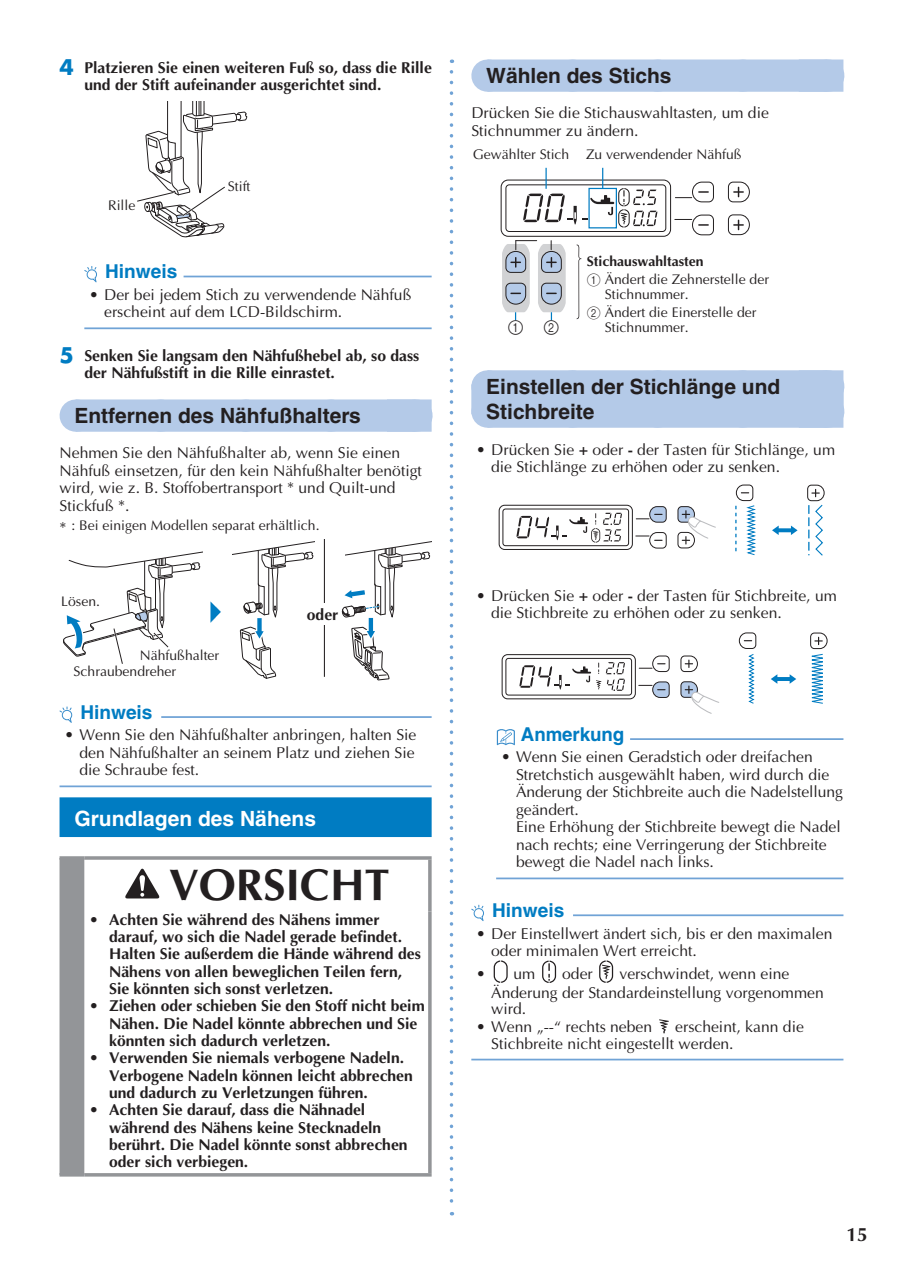
<style>
.page{position:relative;width:903px;height:1275px;background:#fff}
.page>*{position:absolute;margin:0;border:0;box-sizing:border-box;transform-origin:0 0}
.t1{font:700 44.45px "Optima";color:#231f20}
.t2{font:700 21px/24.5px "Helvetica";color:#231f20}
.t3{font:700 21px "Helvetica";color:#fff}
.t4{font:700 19.25px "Optima";color:#231f20}
.t5{font:700 19.07px "Helvetica";color:#007cc2}
.t6{font:15.75px/17.5px "Optima";color:#231f20}
.t7{font:700 15.75px/17.3px "Optima";color:#231f20}
.t8{font:15.75px "Brother Caption Num";color:#231f20}
.t9{font:14px/17.7px "Optima";color:#231f20}
.s1{font-family:"Futura";font-size:21px;color:#007cc2}
.s2{font-size:15.75px}
.s3{font-weight:700}
.s4{font-family:"Round Num Whie"}
</style>
<div class="page">
<svg style="left:450px;top:72px;width:3px;height:1143px"></svg>
<hr style="left:184px;top:276px;width:248px;height:1px;background:#70a3d6">
<hr style="left:84px;top:327px;width:348px;height:2px;background:#70a3d6">
<div style="left:76px;top:399px;width:339px;height:33px;background:#b4cae8"></div>
<svg style="left:161px;top:399px;width:212px;height:33px"></svg>
<div style="left:387px;top:399px;width:45px;height:33px;background:#b4cae8"></div>
<hr style="left:161px;top:716px;width:271px;height:2px;background:#70a3d6">
<hr style="left:60px;top:785px;width:372px;height:2px;background:#70a3d6">
<div style="left:60px;top:797px;width:372px;height:40px;background:#007cc2"></div>
<svg style="left:137px;top:102px;width:111px;height:136px"></svg>
<svg style="left:84px;top:266px;width:13px;height:16px"></svg>
<hr style="left:324px;top:539px;width:1px;height:138px;background:#231f20">
<svg style="left:233px;top:541px;width:81px;height:138px"></svg>
<svg style="left:341px;top:541px;width:91px;height:140px"></svg>
<svg style="left:210px;top:601px;width:11px;height:22px"></svg>
<div style="left:304px;top:603px;width:34px;height:22px;background:#fff"></div>
<svg style="left:63px;top:551px;width:140px;height:113px"></svg>
<svg style="left:60px;top:706px;width:12px;height:17px"></svg>
<div style="left:60px;top:860px;width:24px;height:313px;background:#939598"></div>
<svg style="left:84px;top:856px;width:348px;height:4px"></svg>
<svg style="left:428px;top:860px;width:4px;height:51px"></svg>
<svg style="left:428px;top:911px;width:4px;height:262px"></svg>
<svg style="left:84px;top:1173px;width:348px;height:4px"></svg>
<svg style="left:60px;top:856px;width:24px;height:4px"></svg>
<svg style="left:60px;top:1173px;width:24px;height:4px"></svg>
<svg style="left:125px;top:869px;width:34px;height:29px"></svg>
<div style="left:487px;top:59px;width:340px;height:33px;background:#b4cae8"></div>
<svg style="left:572px;top:59px;width:213px;height:33px"></svg>
<div style="left:799px;top:59px;width:44px;height:33px;background:#b4cae8"></div>
<div style="left:487px;top:370px;width:340px;height:33px;background:#b4cae8"></div>
<div style="left:487px;top:395px;width:340px;height:33px;background:#b4cae8"></div>
<svg style="left:575px;top:370px;width:210px;height:58px"></svg>
<div style="left:471px;top:384px;width:372px;height:30px;background:#b4cae8"></div>
<div style="left:799px;top:370px;width:44px;height:58px;background:#b4cae8"></div>
<hr style="left:630px;top:738px;width:213px;height:2px;background:#70a3d6">
<hr style="left:496px;top:877px;width:347px;height:2px;background:#70a3d6">
<hr style="left:573px;top:914px;width:270px;height:2px;background:#70a3d6">
<hr style="left:471px;top:1059px;width:372px;height:1px;background:#70a3d6">
<svg style="left:675px;top:181px;width:39px;height:22px"></svg>
<svg style="left:727px;top:181px;width:23px;height:22px"></svg>
<svg style="left:675px;top:214px;width:39px;height:22px"></svg>
<svg style="left:727px;top:214px;width:23px;height:22px"></svg>
<svg style="left:577px;top:244px;width:4px;height:75px"></svg>
<div style="left:505px;top:184px;width:161px;height:48px;border:1px solid #231f20;border-radius:3px"></div>
<div style="left:501px;top:180px;width:170px;height:57px;border:1px solid #231f20;border-radius:7px"></div>
<svg style="left:502px;top:240px;width:64px;height:80px"></svg>
<svg style="left:523px;top:168px;width:134px;height:60px"></svg>
<div style="left:588px;top:188px;width:29px;height:40px;border:1px solid #007cc2"></div>
<div style="left:502px;top:509px;width:127px;height:37px;border:1px solid #231f20;border-radius:3px"></div>
<div style="left:499px;top:505px;width:134px;height:45px;border:1px solid #231f20;border-radius:6px"></div>
<svg style="left:636px;top:506px;width:31px;height:17px"></svg>
<svg style="left:636px;top:532px;width:31px;height:17px"></svg>
<svg style="left:516px;top:513px;width:106px;height:30px"></svg>
<svg style="left:772px;top:525px;width:25px;height:10px"></svg>
<svg style="left:677px;top:506px;width:39px;height:43px"></svg>
<svg style="left:735px;top:484px;width:21px;height:72px"></svg>
<svg style="left:807px;top:484px;width:18px;height:72px"></svg>
<div style="left:505px;top:658px;width:127px;height:37px;border:1px solid #231f20;border-radius:3px"></div>
<div style="left:502px;top:654px;width:134px;height:45px;border:1px solid #231f20;border-radius:6px"></div>
<svg style="left:639px;top:655px;width:31px;height:17px"></svg>
<svg style="left:680px;top:655px;width:18px;height:17px"></svg>
<svg style="left:639px;top:681px;width:31px;height:17px"></svg>
<svg style="left:519px;top:662px;width:106px;height:29px"></svg>
<svg style="left:680px;top:681px;width:39px;height:33px"></svg>
<svg style="left:738px;top:632px;width:90px;height:72px"></svg>
<svg style="left:497px;top:729px;width:18px;height:16px"></svg>
<svg style="left:471px;top:905px;width:13px;height:16px"></svg>
<svg style="left:494px;top:960px;width:14px;height:23px"></svg>
<svg style="left:542px;top:961px;width:14px;height:22px"></svg>
<svg style="left:599px;top:960px;width:14px;height:23px"></svg>
<svg style="left:659px;top:1019px;width:10px;height:14px"></svg>
<p class="t7" style="left:84px;top:59px;width:349px;text-indent:-25px"><span class="s1">4</span> Platzieren Sie einen weiteren Fuß so, dass die Rille und der Stift aufeinander ausgerichtet sind.</p>
<p class="t9" style="left:108px;top:196px;width:29px">Rille</p>
<p class="t9" style="left:228px;top:177px;width:24px">Stift</p>
<p class="t5" style="left:105px;top:260px;width:74px">Hinweis</p>
<p class="t6" style="left:104px;top:286px;width:309px;text-indent:-15px">• Der bei jedem Stich zu verwendende Nähfuß erscheint auf dem LCD-Bildschirm.</p>
<p class="t7" style="left:84px;top:347px;width:336px;text-indent:-25px"><span class="s1">5</span> Senken Sie langsam den Nähfußhebel ab, so dass der Nähfußstift in die Rille einrastet.</p>
<h2 class="t2" style="left:74px;top:403px;width:288px">Entfernen des Nähfußhalters</h2>
<p class="t6" style="left:60px;top:444px;width:364px">Nehmen Sie den Nähfußhalter ab, wenn Sie einen Nähfuß einsetzen, für den kein Nähfußhalter benötigt wird, wie z. B. Stoffobertransport * und Quilt-und Stickfuß *.</p>
<p class="t9" style="left:60px;top:516px;width:259px"><span class="s2">*</span> : Bei einigen Modellen separat erhältlich.</p>
<p class="t9" style="left:61px;top:592px;width:38px">Lösen.</p>
<p class="t9" style="left:140px;top:646px;width:81px">Nähfußhalter</p>
<p class="t9" style="left:74px;top:662px;width:104px">Schraubendreher</p>
<p class="t7" style="left:307px;top:605px;width:33px">oder</p>
<p class="t5" style="left:80px;top:700px;width:74px">Hinweis</p>
<p class="t6" style="left:79px;top:726px;width:339px;text-align:justify;text-indent:-15px">• Wenn Sie den Nähfußhalter anbringen, halten Sie den Nähfußhalter an seinem Platz und ziehen Sie die Schraube fest.</p>
<h2 class="t3" style="left:74px;top:805px;width:243px">Grundlagen des Nähens</h2>
<h1 class="t1" style="left:169px;top:857px;width:222px">VORSICHT</h1>
<p class="t7" style="left:109px;top:911px;width:313px;text-indent:-20px">• Achten Sie während des Nähens immer darauf, wo sich die Nadel gerade befindet.<br>Halten Sie außerdem die Hände während des Nähens von allen beweglichen Teilen fern, Sie könnten sich sonst verletzen.</p>
<p class="t7" style="left:109px;top:997px;width:317px;text-indent:-20px">• Ziehen oder schieben Sie den Stoff nicht beim<br>Nähen. Die Nadel könnte abbrechen und Sie könnten sich dadurch verletzen.</p>
<p class="t7" style="left:109px;top:1049px;width:305px;text-indent:-20px">• Verwenden Sie niemals verbogene Nadeln.<br>Verbogene Nadeln können leicht abbrechen und dadurch zu Verletzungen führen.</p>
<p class="t7" style="left:109px;top:1101px;width:300px;text-indent:-20px">• Achten Sie darauf, dass die Nähnadel während des Nähens keine Stecknadeln berührt. Die Nadel könnte sonst abbrechen oder sich verbiegen.</p>
<h2 class="t2" style="left:486px;top:63px;width:187px">Wählen des Stichs</h2>
<p class="t6" style="left:471px;top:104px;width:299px">Drücken Sie die Stichauswahltasten, um die<br>Stichnummer zu ändern.</p>
<p class="t9" style="left:473px;top:145px;width:270px">Gewählter Stich Zu verwendender Nähfuß</p>
<p class="t8" style="left:508px;top:320px;width:17px">a</p>
<p class="t8" style="left:543px;top:320px;width:17px">b</p>
<p class="t9" style="left:587px;top:252px;width:184px"><span class="s3">Stichauswahltasten<br></span><span class="s4">1</span> Ändert die Zehnerstelle der</p>
<p class="t9" style="left:587px;top:285px;width:171px;text-indent:18px">Stichnummer.<br><span class="s4">2</span> Ändert die Einerstelle der</p>
<p class="t9" style="left:605px;top:318px;width:83px">Stichnummer.</p>
<h2 class="t2" style="left:486px;top:374px;width:296px">Einstellen der Stichlänge und<br>Stichbreite</h2>
<p class="t6" style="left:491px;top:441px;width:345px;text-indent:-15px">• Drücken Sie <span class="s3">+</span> oder <span class="s3">-</span> der Tasten für Stichlänge, um die Stichlänge zu erhöhen oder zu senken.</p>
<p class="t6" style="left:491px;top:587px;width:347px;text-indent:-15px">• Drücken Sie <span class="s3">+</span> oder <span class="s3">-</span> der Tasten für Stichbreite, um die Stichbreite zu erhöhen oder zu senken.</p>
<p class="t5" style="left:521px;top:723px;width:105px">Anmerkung</p>
<p class="t6" style="left:516px;top:748px;width:329px;text-indent:-15px">• Wenn Sie einen Geradstich oder dreifachen Stretchstich ausgewählt haben, wird durch die Änderung der Stichbreite auch die Nadelstellung geändert.<br>Eine Erhöhung der Stichbreite bewegt die Nadel nach rechts; eine Verringerung der Stichbreite bewegt die Nadel nach links.</p>
<p class="t5" style="left:492px;top:898px;width:74px">Hinweis</p>
<p class="t6" style="left:491px;top:925px;width:343px;text-indent:-15px">• Der Einstellwert ändert sich, bis er den maximalen oder minimalen Wert erreicht.</p>
<p class="t6" style="left:476px;top:965px;width:61px">• um</p>
<p class="t6" style="left:562px;top:965px;width:32px">oder</p>
<p class="t6" style="left:491px;top:965px;width:334px;line-height:18.4px;text-indent:128px">verschwindet, wenn eine<br>Änderung der Standardeinstellung vorgenommen</p>
<p class="t6" style="left:491px;top:1000px;width:34px">wird.</p>
<p class="t6" style="left:476px;top:1018px;width:177px">• Wenn „--“ rechts neben</p>
<p class="t6" style="left:491px;top:1018px;width:314px;line-height:16.6px;text-indent:184px">erscheint, kann die<br>Stichbreite nicht eingestellt werden.</p>
<p class="t4" style="left:846px;top:1223px;width:23px">15</p>
</div>
